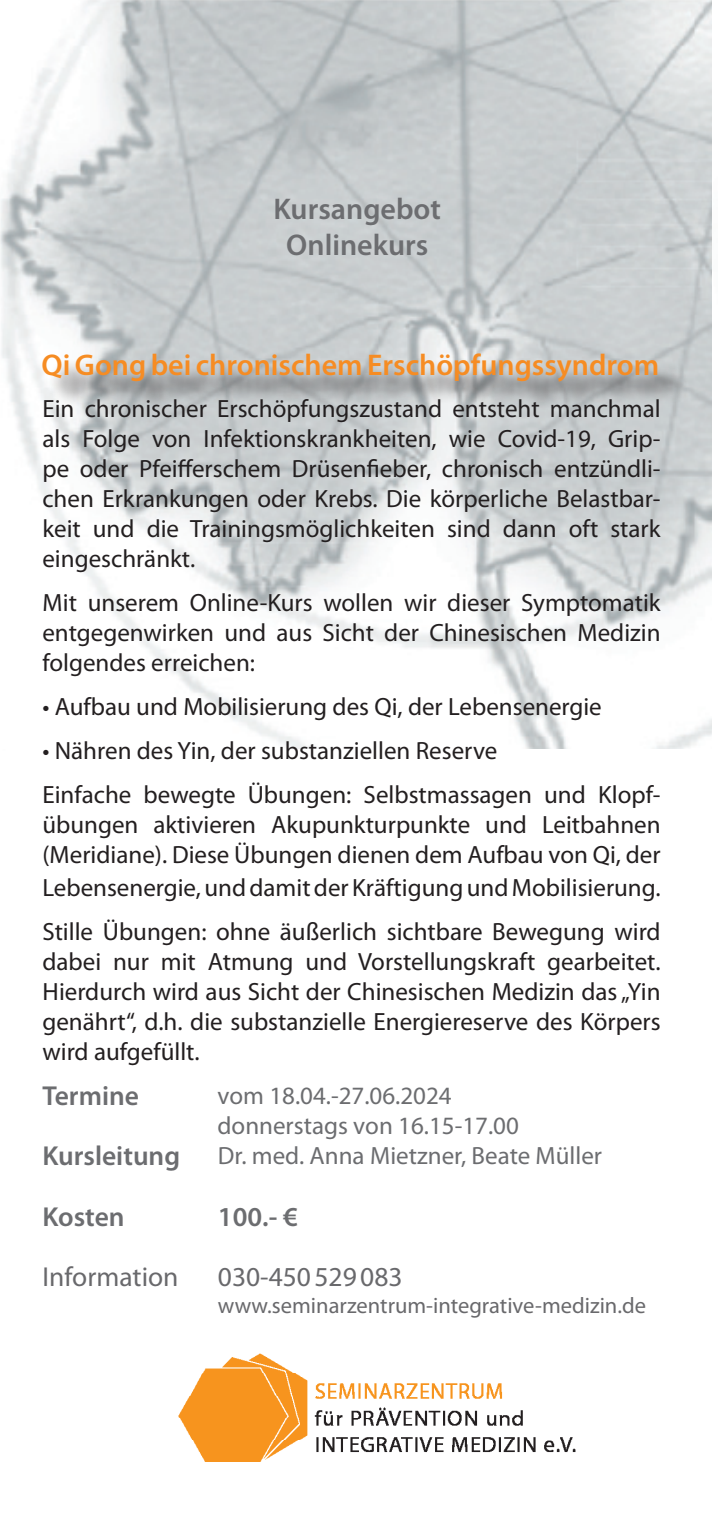
<style>
.page{position:relative;width:718px;height:1529px;background:#fff}
.page>*{position:absolute;margin:0;border:0;box-sizing:border-box;transform-origin:0 0}
.Subheadline2{font:600 30px "Myriad Pro";color:#f68c23}
.t1{font:600 30px "Myriad Pro";color:#6c6d70}
.t2{font:27.5px "Myriad Pro";color:#69696c}
.Subheadline{font:600 27.5px "Myriad Pro";color:#6c6d70}
.Subheadline2-2{font:600 27.5px "Myriad Pro";color:#6c6d70}
.t3{font:25px/30px "Myriad Pro";color:#231f20;text-align:justify}
.Subheadline2-3{font:25px/30px "Myriad Pro";color:#6c6d70}
.Subheadline-2{font:25px "Myriad Pro";color:#6c6d70}
.t4{font:22.5px "Myriad Pro";color:#69696c}
</style>
<div class="page">
<img style="left:0;top:0;width:712px;height:749px">
<img style="left:178px;top:1353px;width:398px;height:109px">
<div style="left:48px;top:358px;width:640px;height:53px;background:#231f20;opacity:.75"></div>
<p class="t1" style="left:273px;top:190px;width:169px">Kursangebot</p>
<p class="t1" style="left:286px;top:226px;width:143px">Onlinekurs</p>
<p class="Subheadline2" style="left:42px;top:346px;width:619px">Qi Gong bei chronischem Erschöpfungssyndrom</p>
<p class="t3" style="left:42px;top:393px;width:619px">Ein chronischer Erschöpfungszustand entsteht manchmal als Folge von Infektionskrankheiten, wie Covid-19, Grip&shy;pe oder Pfeifferschem Drüsenfieber, chronisch entzündli&shy;chen Erkrankungen oder Krebs. Die körperliche Belastbar&shy;keit und die Trainingsmöglichkeiten sind dann oft stark eingeschränkt.</p>
<p class="t3" style="left:42px;top:587px;width:619px">Mit unserem Online-Kurs wollen wir dieser Symptomatik entgegenwirken und aus Sicht der Chinesischen Medizin folgendes erreichen:</p>
<p class="t3" style="left:42px;top:691px;width:561px">• Aufbau und Mobilisierung des Qi, der Lebensenergie</p>
<p class="t3" style="left:42px;top:735px;width:456px">• Nähren des Yin, der substanziellen Reserve</p>
<p class="t3" style="left:42px;top:779px;width:619px">Einfache bewegte Übungen: Selbstmassagen und Klopf&shy;übungen aktivieren Akupunkturpunkte und Leitbahnen (Meridiane). Diese Übungen dienen dem Aufbau von Qi, der</p>
<p class="t3" style="left:42px;top:872px;width:619px">Lebensenergie, und damit der Kräftigung und Mobilisierung.</p>
<p class="t3" style="left:42px;top:917px;width:619px">Stille Übungen: ohne äußerlich sichtbare Bewegung wird dabei nur mit Atmung und Vorstellungskraft gearbeitet.<br>Hierdurch wird aus Sicht der Chinesischen Medizin das „Yin genährt“, d.h. die substanzielle Energiereserve des Körpers wird aufgefüllt.</p>
<p class="Subheadline2-2" style="left:42px;top:1078px;width:98px">Termine</p>
<p class="Subheadline2-3" style="left:217px;top:1080px;width:303px">vom 18.04.-27.06.2024 donnerstags von 16.15-17.00</p>
<p class="Subheadline" style="left:42px;top:1139px;width:139px">Kursleitung</p>
<p class="Subheadline-2" style="left:218px;top:1140px;width:385px">Dr. med. Anna Mietzner, Beate Müller</p>
<p class="Subheadline" style="left:42px;top:1199px;width:84px">Kosten</p>
<p class="Subheadline" style="left:218px;top:1199px;width:81px">100.- €</p>
<p class="t2" style="left:42px;top:1260px;width:137px">Information</p>
<p class="t2" style="left:218px;top:1260px;width:186px">030-450529083</p>
<p class="t4" style="left:218px;top:1292px;width:429px">www.seminarzentrum-integrative-medizin.de</p>
</div>
